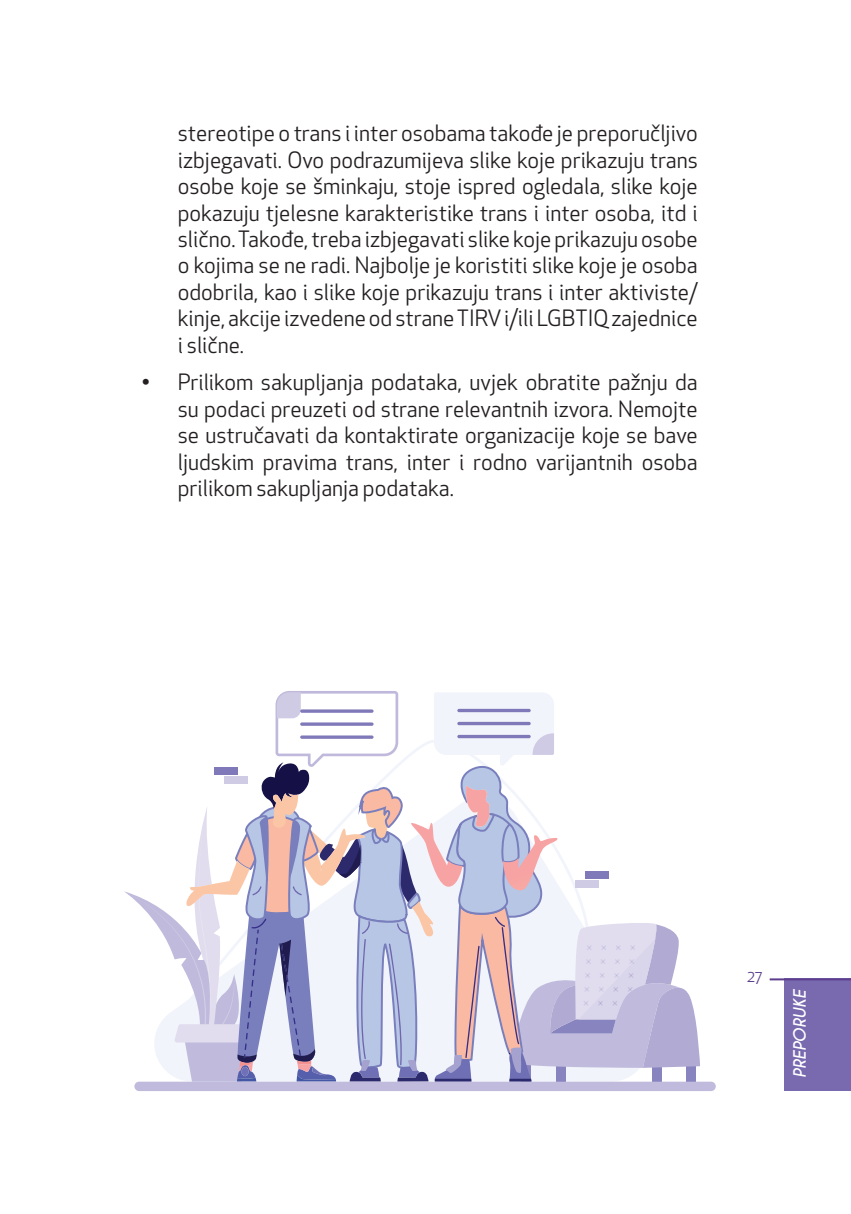
<style>
.page{position:relative;width:851px;height:1214px;background:#fff}
.page>*{position:absolute;margin:0;border:0;box-sizing:border-box;transform-origin:0 0}
.t1{font:22px/26.4px "Apex New";color:#231f20;text-align:justify}
.t2{font:italic 700 16px "Caviar Dreams";color:#fff}
.t3{font:16px "Apex New";color:#5d3e8e}
</style>
<div class="page">
<div style="left:784px;top:978px;width:66px;height:112px;background:#796ab0"></div>
<hr style="left:769px;top:978px;width:81px;height:2px;background:#5d3e8e">
<svg style="left:124px;top:691px;width:576px;height:400px"></svg>
<div style="left:214px;top:766px;width:23px;height:8px;background:#8079b9"></div>
<div style="left:224px;top:776px;width:23px;height:7px;background:#cfcbe4"></div>
<div style="left:585px;top:871px;width:23px;height:7px;background:#8079b9"></div>
<div style="left:575px;top:880px;width:23px;height:7px;background:#cfcbe4"></div>
<hr style="left:300px;top:709px;width:73px;height:3px;background:#8079b9;border-radius:2px">
<hr style="left:300px;top:722px;width:73px;height:3px;background:#8079b9;border-radius:2px">
<hr style="left:300px;top:735px;width:73px;height:3px;background:#8079b9;border-radius:2px">
<svg style="left:457px;top:708px;width:73px;height:4px"></svg>
<svg style="left:457px;top:721px;width:73px;height:4px"></svg>
<svg style="left:457px;top:734px;width:73px;height:4px"></svg>
<div style="left:134px;top:1081px;width:581px;height:9px;background:#c0bbdc;border-radius:5px"></div>
<p class="t1" style="left:178px;top:120px;width:521px">stereotipe o trans i inter osobama takođe je preporučljivo izbjegavati. Ovo podrazumijeva slike koje prikazuju trans osobe koje se šminkaju, stoje ispred ogledala, slike koje pokazuju tjelesne karakteristike trans i inter osoba, itd i slično. Takođe, treba izbjegavati slike koje prikazuju osobe o kojima se ne radi. Najbolje je koristiti slike koje je osoba odobrila, kao i slike koje prikazuju trans i inter aktiviste/ kinje, akcije izvedene od strane TIRV i/ili LGBTIQ zajednice i slične.</p>
<p class="t1" style="left:178px;top:369px;width:521px;text-indent:-36px">• Prilikom sakupljanja podataka, uvjek obratite pažnju da su podaci preuzeti od strane relevantnih izvora. Nemojte se ustručavati da kontaktirate organizacije koje se bave ljudskim pravima trans, inter i rodno varijantnih osoba prilikom sakupljanja podataka.</p>
<p class="t3" style="left:747px;top:966px;width:16px">27</p>
<p class="t2" style="left:790px;top:1077px;width:90px;rotate:-90deg">PREPORUKE</p>
</div>
